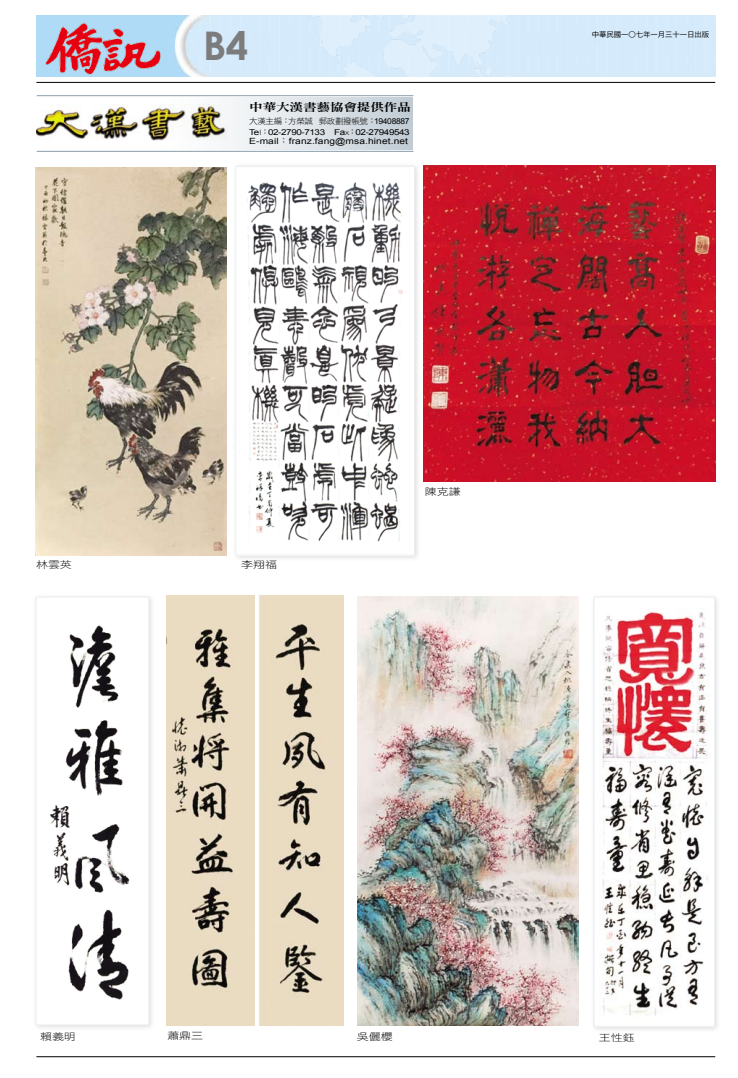
<style>
.page{position:relative;width:738px;height:1078px;background:#fff}
.page>*{position:absolute;margin:0;border:0;box-sizing:border-box;transform-origin:0 0}
.t1{font:700 39.4px "Century Gothic";color:#7c7c7c}
.t2{font:11.1px "DF Ming Std W9";letter-spacing:-.01em;color:#000;scale:1.22 1}
.t3{font:9.6px "DF Hei Std W3";letter-spacing:-.01em;color:#000;scale:1.25 1}
.t4{font:8.5px "Arial";letter-spacing:.01em;color:#000;scale:1.2 1}
.t5{font:8.1px "Arial";letter-spacing:-.04em;color:#000;scale:1.22 1}
.t6{font:8.1px "DF Hei Std W3";letter-spacing:-.04em;color:#000;scale:1.05 1}
.t7{font:7.2px "DF Hei Std W5";letter-spacing:-.01em;color:#000}
.s1{font-family:"Arial"}
.s2{font-family:"DF Hei Std W3"}
</style>
<div class="page">
<img style="left:37px;top:16px;width:677px;height:60px">
<hr style="left:36px;top:1056px;width:678px;height:1px;background:#000">
<img style="left:41px;top:18px;width:124px;height:59px">
<img style="left:305px;top:16px;width:219px;height:61px">
<hr style="left:36px;top:82px;width:678px;height:1px;background:#000">
<div style="left:147px;top:98px;width:265px;height:51px;background:linear-gradient(to right,#fff,#c5cfd8)"></div>
<img style="left:37px;top:105px;width:191px;height:35px">
<img style="left:423px;top:165px;width:291px;height:316px">
<div style="left:231px;top:161px;width:191px;height:401px;background:#000;opacity:.15"></div>
<img style="left:237px;top:168px;width:175px;height:385px">
<div style="left:235px;top:166px;width:179px;height:389px;border:1px solid #ebeef1"></div>
<img style="left:35px;top:167px;width:191px;height:388px">
<hr style="left:37px;top:95px;width:376px;height:1px;background:#8b9eab">
<hr style="left:37px;top:151px;width:376px;height:1px;background:#8b9eab">
<div style="left:31px;top:592px;width:125px;height:440px;background:#000;opacity:.15"></div>
<div style="left:36px;top:597px;width:113px;height:427px;background:#fff"></div>
<img style="left:50px;top:625px;width:80px;height:375px">
<div style="left:36px;top:596px;width:113px;height:428px;border:1px solid #ebeef1"></div>
<div style="left:588px;top:592px;width:133px;height:441px;background:#000;opacity:.15"></div>
<img style="left:595px;top:598px;width:117px;height:426px">
<div style="left:593px;top:596px;width:121px;height:430px;border:1px solid #ebeef1"></div>
<img style="left:357px;top:596px;width:221px;height:428px">
<img style="left:166px;top:595px;width:88px;height:429px">
<img style="left:259px;top:595px;width:84px;height:429px">
<h1 class="t1" style="left:203px;top:16px;width:47px">B4</h1>
<h2 class="t2" style="left:249px;top:101px;width:134px">中華大漢書藝協會提供作品</h2>
<p class="t6" style="left:249px;top:116px;width:154px">大漢主編：方榮誠 郵政劃撥帳號：<span class="s1">19408887</span></p>
<p class="t5" style="left:249px;top:127px;width:133px">Te<span class="s2">l：</span>02-2790-7133 Fa<span class="s2">x：</span>02-27949543</p>
<p class="t4" style="left:249px;top:136px;width:134px">E-mail<span class="s2">：</span>franz.fang@msa.hinet.net</p>
<p class="t7" style="left:591px;top:31px;width:119px">中華民國一○七年一月三十一日出版</p>
<p class="t3" style="left:36px;top:559px;width:30px">林雲英</p>
<p class="t3" style="left:241px;top:559px;width:30px">李翔福</p>
<p class="t3" style="left:424px;top:486px;width:30px">陳克謙</p>
<p class="t3" style="left:40px;top:1030px;width:30px">賴義明</p>
<p class="t3" style="left:167px;top:1030px;width:30px">蕭鼎三</p>
<p class="t3" style="left:356px;top:1030px;width:30px">吳儷櫻</p>
<p class="t3" style="left:598px;top:1032px;width:30px">王性鈺</p>
</div>
